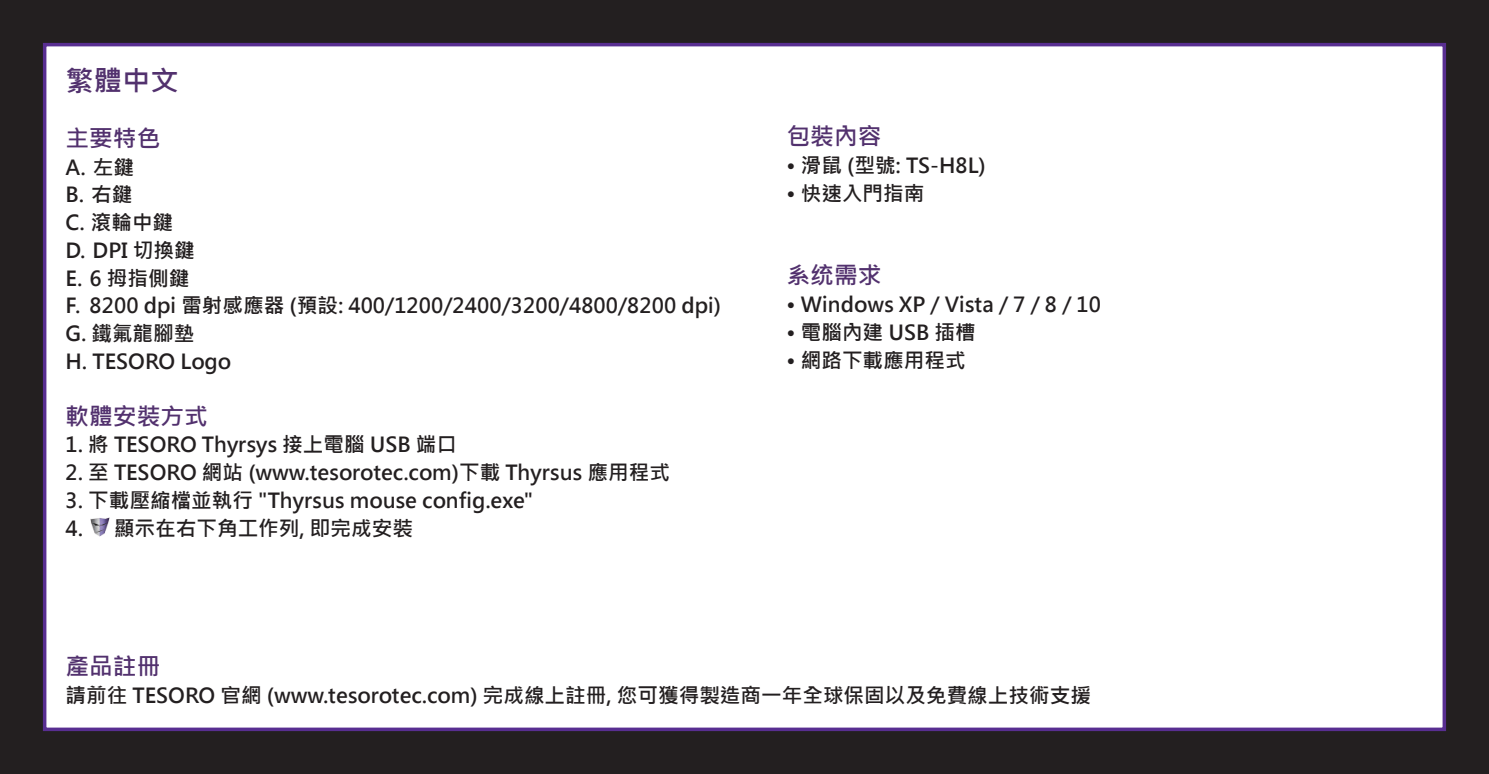
<style>
.page{position:relative;width:1489px;height:774px;background:#fff}
.page>*{position:absolute;margin:0;border:0;box-sizing:border-box;transform-origin:0 0}
.t1{font:700 28.35px "Microsoft Jheng Hei";color:#52316e}
.t2{font:700 23.8px "Microsoft Jheng Hei";color:#52316e}
.t3{font:700 20.65px/27.7px "Microsoft Jheng Hei";color:#231f20}
</style>
<div class="page">
<div style="left:0;top:0;width:1488px;height:774px;background:#231f20"></div>
<div style="left:43px;top:43px;width:1402px;height:688px;background:#fff;border:4px solid #582e91"></div>
<img style="left:90px;top:518px;width:20px;height:19px">
<h1 class="t1" style="left:66px;top:63px;width:115px">繁體中文</h1>
<p class="t2" style="left:66px;top:123px;width:96px">主要特色</p>
<p class="t3" style="left:66px;top:153px;width:657px">A. 左鍵<br>B. 右鍵<br>C. 滾輪中鍵<br>D. DPI 切換鍵<br>E. 6 拇指側鍵<br>F. 8200 dpi 雷射感應器 (預設: 400/1200/2400/3200/4800/8200 dpi)<br>G. 鐵氟龍腳墊<br>H. TESORO Logo</p>
<p class="t2" style="left:66px;top:401px;width:144px">軟體安裝方式</p>
<p class="t3" style="left:66px;top:431px;width:393px">1. 將 TESORO Thyrsys 接上電腦 USB 端口</p>
<p class="t3" style="left:66px;top:459px;width:606px">2. 至 TESORO 網站 (www.tesorotec.com)下載 Thyrsus 應用程式</p>
<p class="t3" style="left:66px;top:487px;width:469px">3. 下載壓縮檔並執行 "Thyrsus mouse config.exe"</p>
<p class="t3" style="left:66px;top:514px;width:349px">4. 顯示在右下角工作列, 即完成安裝</p>
<p class="t2" style="left:786px;top:122px;width:96px">包裝內容</p>
<p class="t3" style="left:786px;top:152px;width:200px">• 滑鼠 (型號: TS-H8L)</p>
<p class="t3" style="left:786px;top:179px;width:139px">• 快速入門指南</p>
<p class="t2" style="left:786px;top:261px;width:96px">系统需求</p>
<p class="t3" style="left:786px;top:291px;width:316px">• Windows XP / Vista / 7 / 8 / 10</p>
<p class="t3" style="left:786px;top:318px;width:190px">• 電腦內建 USB 插槽</p>
<p class="t3" style="left:786px;top:346px;width:181px">• 網路下載應用程式</p>
<p class="t2" style="left:66px;top:651px;width:96px">產品註冊</p>
<p class="t3" style="left:66px;top:681px;width:1026px">請前往 TESORO 官網 (www.tesorotec.com) 完成線上註冊, 您可獲得製造商一年全球保固以及免費線上技術支援</p>
</div>
